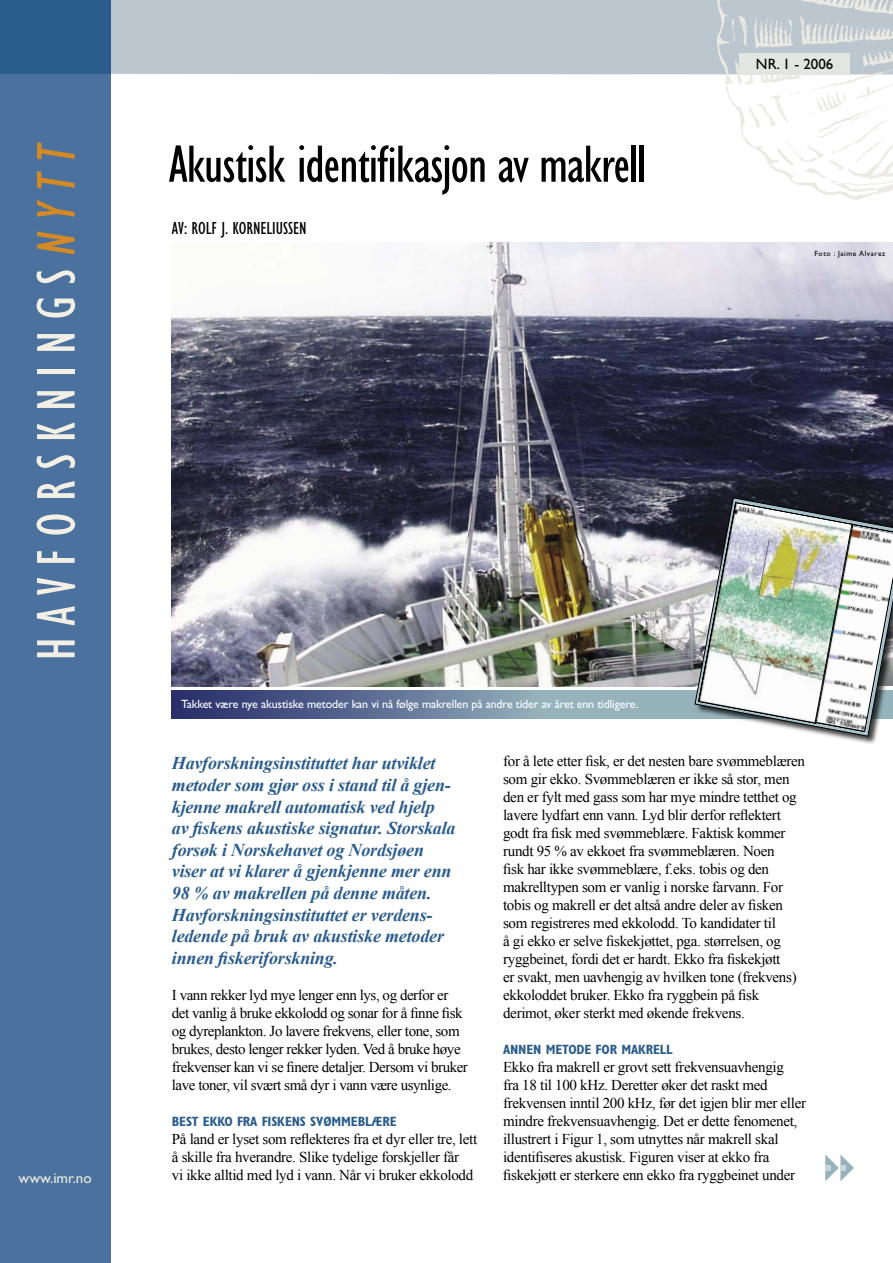
<style>
.page{position:relative;width:893px;height:1263px;background:#fff}
.page>*{position:absolute;margin:0;border:0;box-sizing:border-box;transform-origin:0 0}
.t1{font:condensed 56.25px "Gill Sans";letter-spacing:.2em;color:#f3efe5}
.t2{font:condensed 54px "Gill Sans";letter-spacing:-.02em;color:#000}
.t3{font:italic 700 18px/21.6px "Times New Roman";letter-spacing:-.01em;color:#2a5c8c}
.t4{font:condensed 18px "Gill Sans";letter-spacing:-.005em;color:#000}
.t5{font:15px/18px "Times New Roman";letter-spacing:-.02em;color:#000}
.t6{font:15px "Gill Sans";color:#ebebdf}
.t7{font:15px "Gill Sans";color:#000}
.t8{font:700 condensed 13.5px "Gill Sans";letter-spacing:-.01em;color:#2a5c8c}
.t9{font:12px "Gill Sans";letter-spacing:-.01em;color:#fff}
.t10{font:7.5px "Gill Sans";letter-spacing:.08em;color:#000}
.s1{font-style:italic;color:#d48924}
</style>
<div class="page">
<svg style="left:172px;top:690px;width:522px;height:28px;background:#6b7f9d"></svg>
<img style="left:172px;top:242px;width:721px;height:445px">
<div style="left:111px;top:0;width:591px;height:74px;background:#bcc6cf"></div>
<div style="left:0;top:61px;width:111px;height:1202px;background:#4b729f"></div>
<div style="left:0;top:0;width:111px;height:74px;background:#2a5c8c"></div>
<img style="left:702px;top:0;width:191px;height:200px">
<div style="left:739px;top:53px;width:111px;height:21px;background:#e2e5e1"></div>
<svg style="left:825px;top:1154px;width:29px;height:27px"></svg>
<div style="left:694px;top:497px;width:199px;height:248px;background:#000;opacity:.75"></div>
<img style="left:695px;top:497px;width:198px;height:240px">
<h1 class="t1" style="left:26px;top:660px;width:524px;rotate:-90deg">HAVFORSKNINGS<span class="s1">nytt</span></h1>
<h2 class="t2" style="left:169px;top:135px;width:479px">Akustisk identifikasjon av makrell</h2>
<p class="t4" style="left:172px;top:219px;width:134px">Av: Rolf J. Korn eliussen</p>
<p class="t9" style="left:181px;top:697px;width:459px">Takket være nye akustiske metoder kan vi nå følge makrellen på andre tider av året enn tidligere.</p>
<p class="t7" style="left:756px;top:55px;width:79px">NR. 1 - 2006</p>
<p class="t10" style="left:815px;top:249px;width:72px">Foto : Jaime Alvarez</p>
<p class="t3" style="left:172px;top:752px;width:285px">Havforskningsinstituttet har utviklet metoder som gjør oss i stand til å gjen&shy;kjenne makrell automatisk ved hjelp av fiskens akustiske signatur. Storskala forsøk i Norskehavet og Nordsjøen viser at vi klarer å gjenkjenne mer enn 98 % av makrellen på denne måten.<br>Havforskningsinstituttet er verdens&shy;ledende på bruk av akustiske metoder innen fiskeriforskning.</p>
<p class="t5" style="left:172px;top:985px;width:298px">I vann rekker lyd mye lenger enn lys, og derfor er det vanlig å bruke ekkolodd og sonar for å finne fisk og dyreplankton. Jo lavere frekvens, eller tone, som brukes, desto lenger rekker lyden. Ved å bruke høye frekvenser kan vi se finere detaljer. Dersom vi bruker lave toner, vil svært små dyr i vann være usynlige.</p>
<p class="t8" style="left:172px;top:1113px;width:226px">BEST EKKO FRA FISKENS SVØMMEBLÆRE</p>
<p class="t5" style="left:172px;top:1129px;width:307px">På land er lyset som reflekteres fra et dyr eller tre, lett å skille fra hverandre. Slike tydelige forskjeller får</p>
<p class="t6" style="left:19px;top:1169px;width:75px">www.imr.no</p>
<p class="t5" style="left:172px;top:1165px;width:303px">vi ikke alltid med lyd i vann. Når vi bruker ekkolodd</p>
<p class="t5" style="left:503px;top:751px;width:303px">for å lete etter fisk, er det nesten bare svømmeblæren som gir ekko. Svømmeblæren er ikke så stor, men den er fylt med gass som har mye mindre tetthet og lavere lydfart enn vann. Lyd blir derfor reflektert godt fra fisk med svømmeblære. Faktisk kommer rundt 95 % av ekkoet fra svømmeblæren. Noen<br>fisk har ikke svømmeblære, f.eks. tobis og den makrelltypen som er vanlig i norske farvann. For tobis og makrell er det altså andre deler av fisken som registreres med ekkolodd. To kandidater til<br>å gi ekko er selve fiskekjøttet, pga. størrelsen, og ryggbeinet, fordi det er hardt. Ekko fra fiskekjøtt<br>er svakt, men uavhengig av hvilken tone (frekvens) ekkoloddet bruker. Ekko fra ryggbein på fisk derimot, øker sterkt med økende frekvens.</p>
<p class="t8" style="left:503px;top:1041px;width:171px">ANNEN METODE FOR MAKRELL</p>
<p class="t5" style="left:503px;top:1057px;width:304px">Ekko fra makrell er grovt sett frekvensuavhengig<br>fra 18 til 100 kHz. Deretter øker det raskt med frekvensen inntil 200 kHz, før det igjen blir mer eller mindre frekvensuavhengig. Det er dette fenomenet, illustrert i Figur 1, som utnyttes når makrell skal identifiseres akustisk. Figuren viser at ekko fra fiskekjøtt er sterkere enn ekko fra ryggbeinet under</p>
</div>
